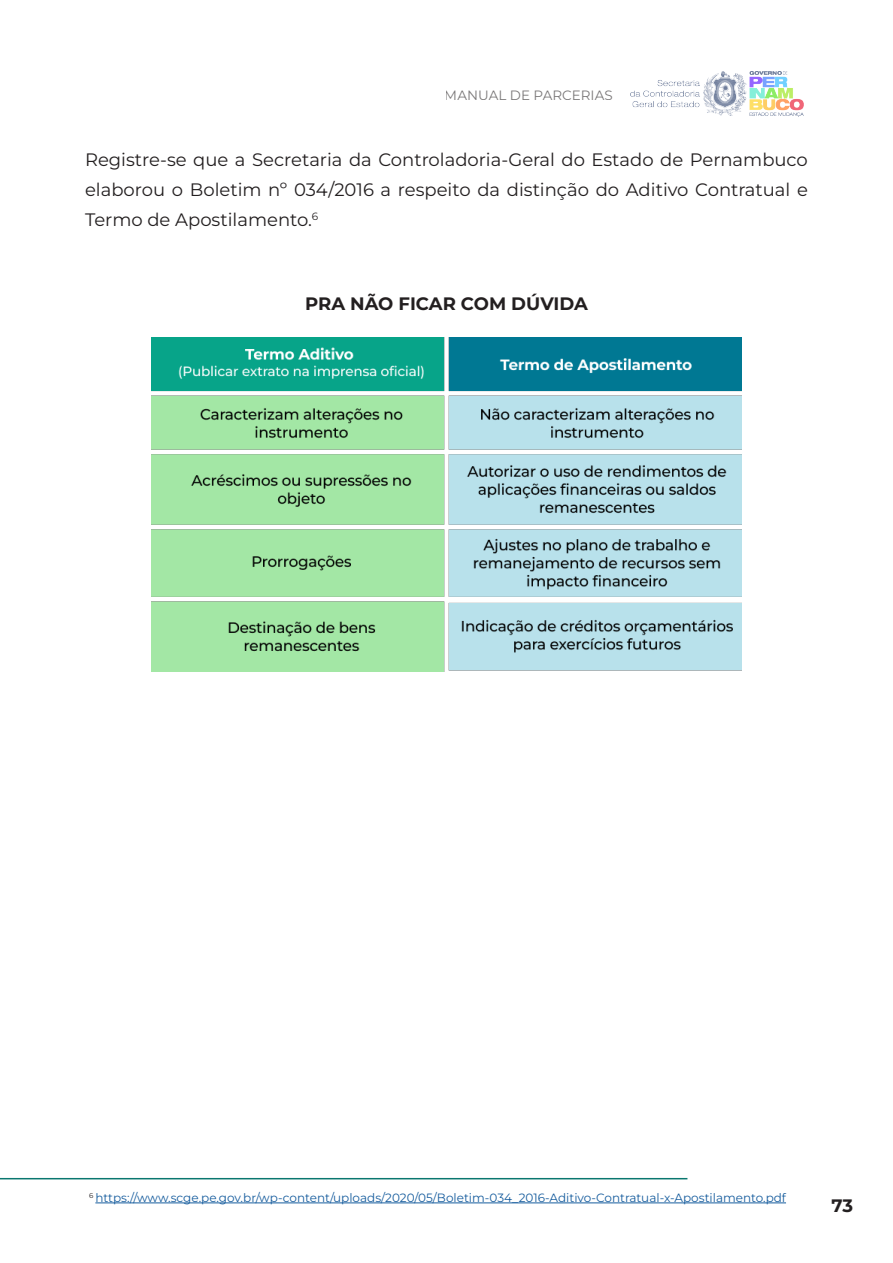
<style>
.page{position:relative;width:893px;height:1263px;background:#fff}
.page>*{position:absolute;margin:0;border:0;box-sizing:border-box;transform-origin:0 0}
.texto{font:18px/30px "Montserrat";color:#231f20;text-align:justify}
.texto-2{font:700 18px "Montserrat";color:#231f20}
.t1{font:13.5px "Montserrat";color:#231f20}
.nota_rodape{font:12px "Montserrat";color:#175d9e}
</style>
<div class="page">
<img style="left:630px;top:72px;width:173px;height:44px">
<hr style="left:95px;top:1202px;width:691px;height:1px;background:#175d9e">
<hr style="left:0;top:1178px;width:687px;height:1px;background:#0a776f">
<img style="left:152px;top:337px;width:589px;height:334px">
<p class="t1" style="left:445px;top:86px;width:170px">MANUAL DE PARCERIAS</p>
<p class="texto" style="left:85px;top:144px;width:724px">Registre-se que a Secretaria da Controladoria-Geral do Estado de Pernambuco elaborou o Boletim nº 034/2016 a respeito da distinção do Aditivo Contratual e Termo de Apostilamento.<sup>6</sup></p>
<p class="texto-2" style="left:305px;top:290px;width:284px">PRA NÃO FICAR COM DÚVIDA</p>
<p class="nota_rodape" style="left:89px;top:1189px;width:698px"><sup>6</sup> https://www.scge.pe.gov.br/wp-content/uploads/2020/05/Boletim-034_2016-Aditivo-Contratual-x-Apostilamento.pdf</p>
<p class="texto-2" style="left:831px;top:1193px;width:23px">73</p>
</div>
